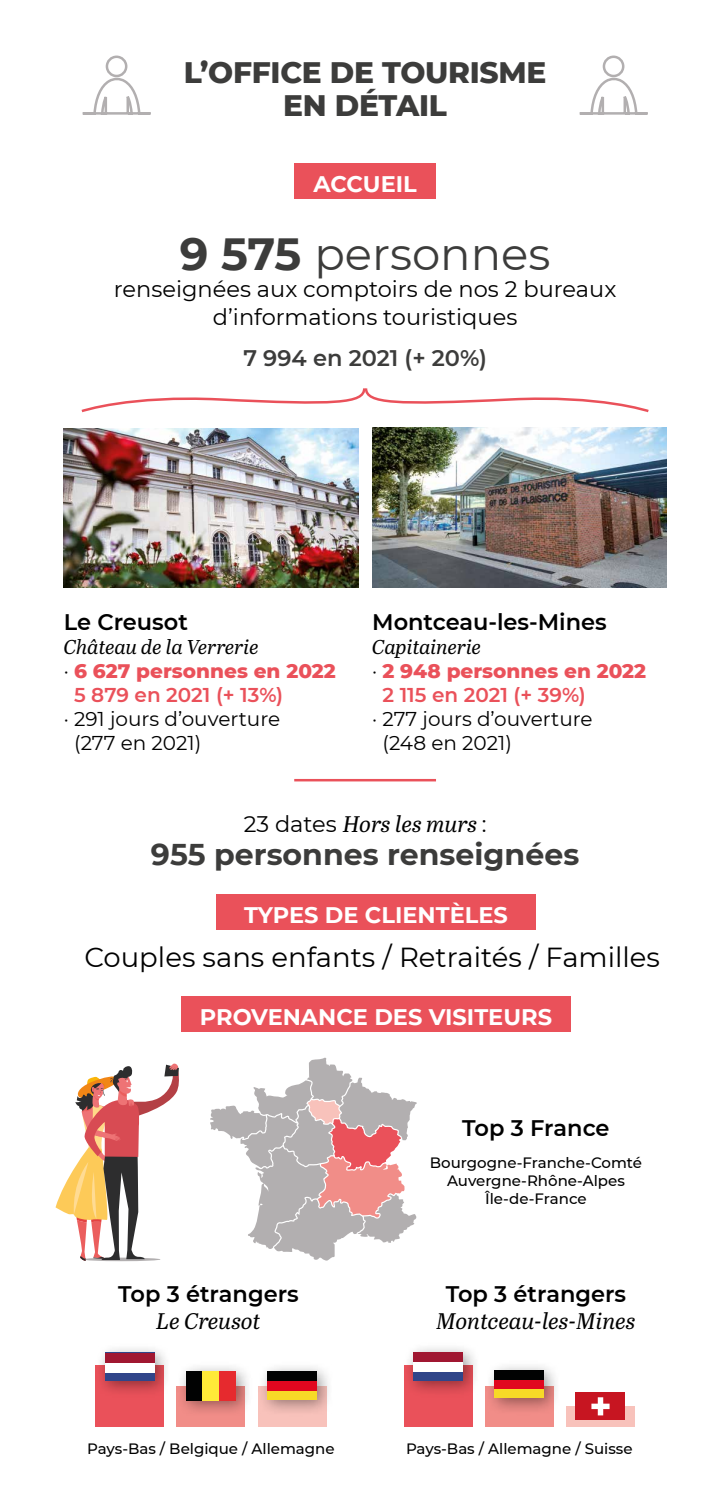
<style>
.page{position:relative;width:709px;height:1489px;background:#fff}
.page>*{position:absolute;margin:0;border:0;box-sizing:border-box;transform-origin:0 0}
.t1{font:45px "Montserrat";color:#3c3c3b}
.t2{font:800 30.25px/33px "Montserrat";letter-spacing:-.01em;color:#3c3c3b;text-align:center}
.t3{font:700 30px "Montserrat";color:#3c3c3b}
.t4{font:27.5px "Montserrat";color:#000}
.t5{font:600 22.5px "Montserrat";color:#000}
.t6{font:22.5px/27px "Montserrat";color:#000;text-align:center}
.t7{font:700 22.5px "Montserrat";color:#fff}
.t8{font:italic 22.5px "Abril Text";letter-spacing:-.005em;color:#000}
.t9{font:600 22.5px "Montserrat";color:#3c3c3b}
.t10{font:800 20px/24px "Montserrat";color:#ea515a}
.t11{font:20px/24px "Montserrat";color:#000}
.t12{font:italic 20px "Abril Text";letter-spacing:-.005em;color:#000}
.t13{font:500 15px/18px "Montserrat";color:#000;text-align:center}
.s1{font-weight:700}
.s2{font-weight:400;color:#000}
.s3{font-weight:600}
.s4{font-family:"Montserrat";font-style:normal}
</style>
<div class="page">
<div style="left:181px;top:995px;width:390px;height:36px;background:#ea515a"></div>
<div style="left:294px;top:163px;width:142px;height:36px;background:#ea515a"></div>
<img style="left:64px;top:428px;width:294px;height:159px">
<img style="left:372px;top:428px;width:294px;height:159px">
<hr style="left:294px;top:779px;width:142px;height:2px;background:#ea515a">
<svg style="left:81px;top:388px;width:568px;height:25px"></svg>
<div style="left:216px;top:893px;width:319px;height:36px;background:#ea515a"></div>
<div style="left:404px;top:1365px;width:68px;height:61px;background:#ea515a"></div>
<div style="left:566px;top:1406px;width:68px;height:20px;background:#f8c2bb"></div>
<div style="left:485px;top:1385px;width:68px;height:41px;background:#f18d88"></div>
<svg style="left:210px;top:1057px;width:207px;height:203px"></svg>
<svg style="left:82px;top:55px;width:69px;height:60px"></svg>
<svg style="left:579px;top:55px;width:69px;height:60px"></svg>
<div style="left:403px;top:1341px;width:77px;height:56px;background:#000;opacity:.4"></div>
<div style="left:413px;top:1351px;width:50px;height:29px;background:#304589"></div>
<div style="left:413px;top:1351px;width:50px;height:20px;background:#fff"></div>
<div style="left:413px;top:1351px;width:50px;height:10px;background:#a01731"></div>
<hr style="left:83px;top:1257px;width:77px;height:4px;background:#b2afb0;border-radius:50%">
<svg style="left:56px;top:1063px;width:123px;height:197px"></svg>
<div style="left:96px;top:1365px;width:68px;height:61px;background:#ea515a"></div>
<div style="left:258px;top:1385px;width:68px;height:41px;background:#f8c2bb"></div>
<div style="left:177px;top:1385px;width:68px;height:41px;background:#f18d88"></div>
<div style="left:175px;top:1360px;width:78px;height:57px;background:#000;opacity:.4"></div>
<div style="left:186px;top:1370px;width:16px;height:29px;background:#010202"></div>
<div style="left:202px;top:1370px;width:17px;height:29px;background:#ffea38"></div>
<div style="left:219px;top:1370px;width:17px;height:29px;background:#e62a2e"></div>
<div style="left:95px;top:1342px;width:76px;height:56px;background:#000;opacity:.4"></div>
<div style="left:105px;top:1352px;width:49px;height:28px;background:#304589"></div>
<div style="left:105px;top:1352px;width:49px;height:20px;background:#fff"></div>
<div style="left:105px;top:1352px;width:49px;height:10px;background:#a01731"></div>
<div style="left:257px;top:1361px;width:77px;height:55px;background:#000;opacity:.4"></div>
<div style="left:267px;top:1371px;width:49px;height:10px;background:#010202"></div>
<div style="left:267px;top:1381px;width:49px;height:9px;background:#e1071f"></div>
<div style="left:267px;top:1390px;width:49px;height:9px;background:#f7da27"></div>
<div style="left:484px;top:1359px;width:77px;height:56px;background:#000;opacity:.4"></div>
<div style="left:495px;top:1369px;width:49px;height:10px;background:#010202"></div>
<div style="left:495px;top:1379px;width:49px;height:10px;background:#e1071f"></div>
<div style="left:495px;top:1389px;width:49px;height:8px;background:#f7da27"></div>
<div style="left:575px;top:1391px;width:50px;height:28px;background:#c71521"></div>
<svg style="left:591px;top:1397px;width:18px;height:18px"></svg>
<h2 class="t2" style="left:184px;top:54px;width:364px">L’OFFICE DE TOURISME<br>EN DÉTAIL</h2>
<h3 class="t7" style="left:313px;top:168px;width:105px">ACCUEIL</h3>
<h1 class="t1" style="left:180px;top:223px;width:372px"><span class="s1">9 575</span> personnes</h1>
<h3 class="t6" style="left:114px;top:275px;width:504px">renseignées aux comptoirs de nos 2 bureaux d’informations touristiques</h3>
<h3 class="t9" style="left:243px;top:342px;width:245px">7 994 en 2021 (+ 20%)</h3>
<h3 class="t5" style="left:64px;top:606px;width:126px">Le Creusot</h3>
<h3 class="t12" style="left:64px;top:632px;width:196px">Château de la Verrerie</h3>
<h3 class="t10" style="left:74px;top:657px;width:263px;text-indent:-10px"><span class="s2">·</span> 6 627 personnes en 2022<br><span class="s3">5 879 en 2021 (+ 13%)</span></h3>
<h3 class="t11" style="left:74px;top:706px;width:207px;text-indent:-10px">· 291 jours d’ouverture (277 en 2021)</h3>
<h3 class="t5" style="left:372px;top:606px;width:236px">Montceau-les-Mines</h3>
<h3 class="t12" style="left:372px;top:632px;width:111px">Capitainerie</h3>
<h3 class="t10" style="left:382px;top:657px;width:265px;text-indent:-10px"><span class="s2">·</span> 2 948 personnes en 2022<br><span class="s3">2 115 en 2021 (+ 39%)</span></h3>
<h3 class="t11" style="left:382px;top:706px;width:212px;text-indent:-10px">· 277 jours d’ouverture (248 en 2021)</h3>
<h3 class="t8" style="left:244px;top:808px;width:244px"><span class="s4">23 dates</span> Hors les murs <span class="s4">:</span></h3>
<h3 class="t3" style="left:151px;top:832px;width:430px">955 personnes renseignées</h3>
<h3 class="t7" style="left:244px;top:898px;width:265px">TYPES DE CLIENTÈLES</h3>
<h3 class="t4" style="left:84px;top:937px;width:577px">Couples sans enfants / Retraités / Familles</h3>
<h3 class="t7" style="left:200px;top:1000px;width:353px">PROVENANCE DES VISITEURS</h3>
<h3 class="t5" style="left:118px;top:1278px;width:182px">Top 3 étrangers</h3>
<h3 class="t8" style="left:156px;top:1304px;width:106px">Le Creusot</h3>
<p class="t13" style="left:87px;top:1438px;width:249px">Pays-Bas / Belgique / Allemagne</p>
<h3 class="t5" style="left:462px;top:1111px;width:149px">Top 3 France</h3>
<p class="t13" style="left:430px;top:1153px;width:214px">Bourgogne-Franche-Comté<br>Auvergne-Rhône-Alpes<br>Île-de-France</p>
<h3 class="t5" style="left:446px;top:1278px;width:182px">Top 3 étrangers</h3>
<h3 class="t8" style="left:436px;top:1304px;width:201px">Montceau-les-Mines</h3>
<p class="t13" style="left:406px;top:1438px;width:228px">Pays-Bas / Allemagne / Suisse</p>
</div>
